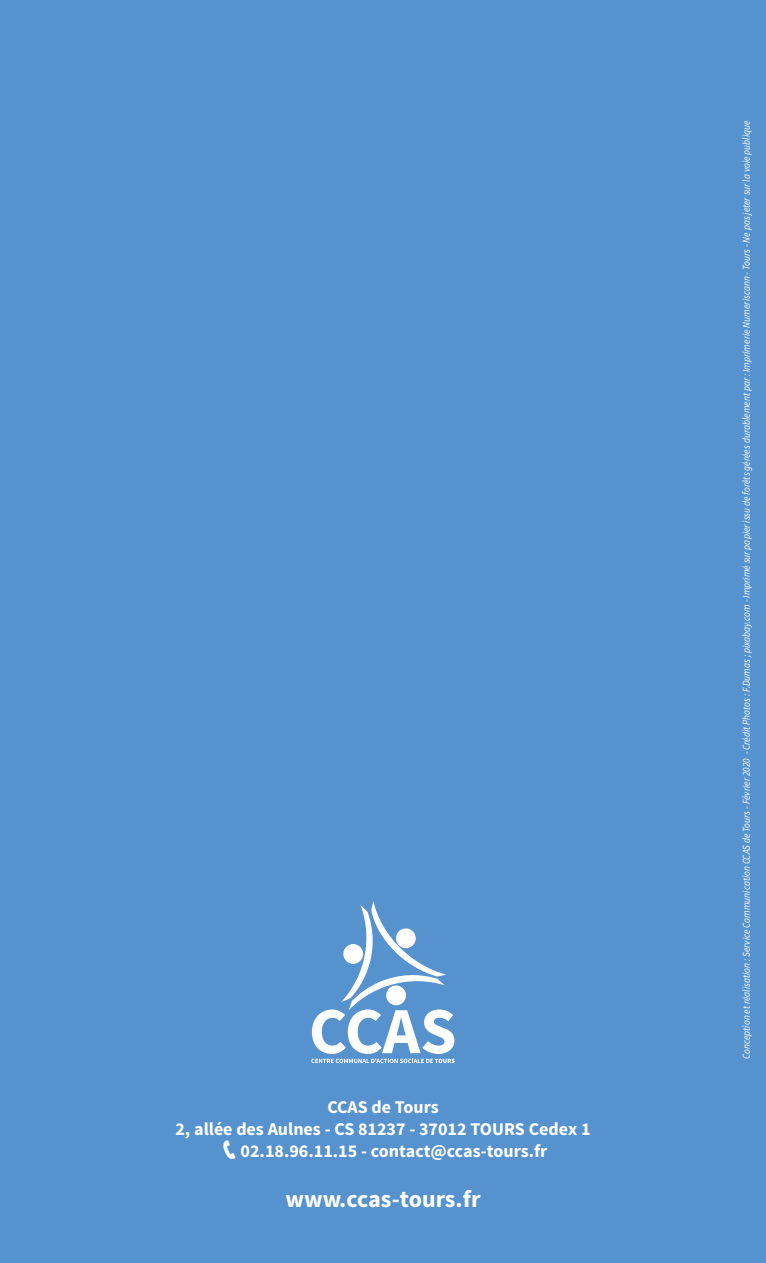
<style>
.page{position:relative;width:766px;height:1263px;background:#fff}
.page>*{position:absolute;margin:0;border:0;box-sizing:border-box;transform-origin:0 0}
.t1{font:700 24px "Source Sans Pro";color:#fff}
.t2{font:700 18px "Source Sans Pro";color:#fff}
.t3{font:italic 10.5px "Source Sans Pro";color:#fff;scale:.9 1}
</style>
<div class="page">
<div style="left:0;top:0;width:765px;height:1263px;background:#5692ce"></div>
<svg style="left:311px;top:901px;width:143px;height:162px"></svg>
<h2 class="t2" style="left:327px;top:1096px;width:113px">CCAS de Tours</h2>
<h2 class="t2" style="left:175px;top:1117px;width:416px">2, allée des Aulnes - CS 81237 - 37012 TOURS Cedex 1</h2>
<h2 class="t2" style="left:240px;top:1139px;width:308px">02.18.96.11.15 - contact@ccas-tours.fr</h2>
<h1 class="t1" style="left:285px;top:1184px;width:197px">www.ccas-tours.fr</h1>
<p class="t3" style="left:739px;top:1059px;width:1045px;rotate:-90deg">Conception et réalisation : Service Communication CCAS de Tours - Février 2020 - Crédit Photos : F.Dumas ; pixabay.com - Imprimé sur papier issu de forêts gérées durablement par : Imprimerie Numeriscann - Tours - Ne pas jeter sur la voie publique</p>
</div>
